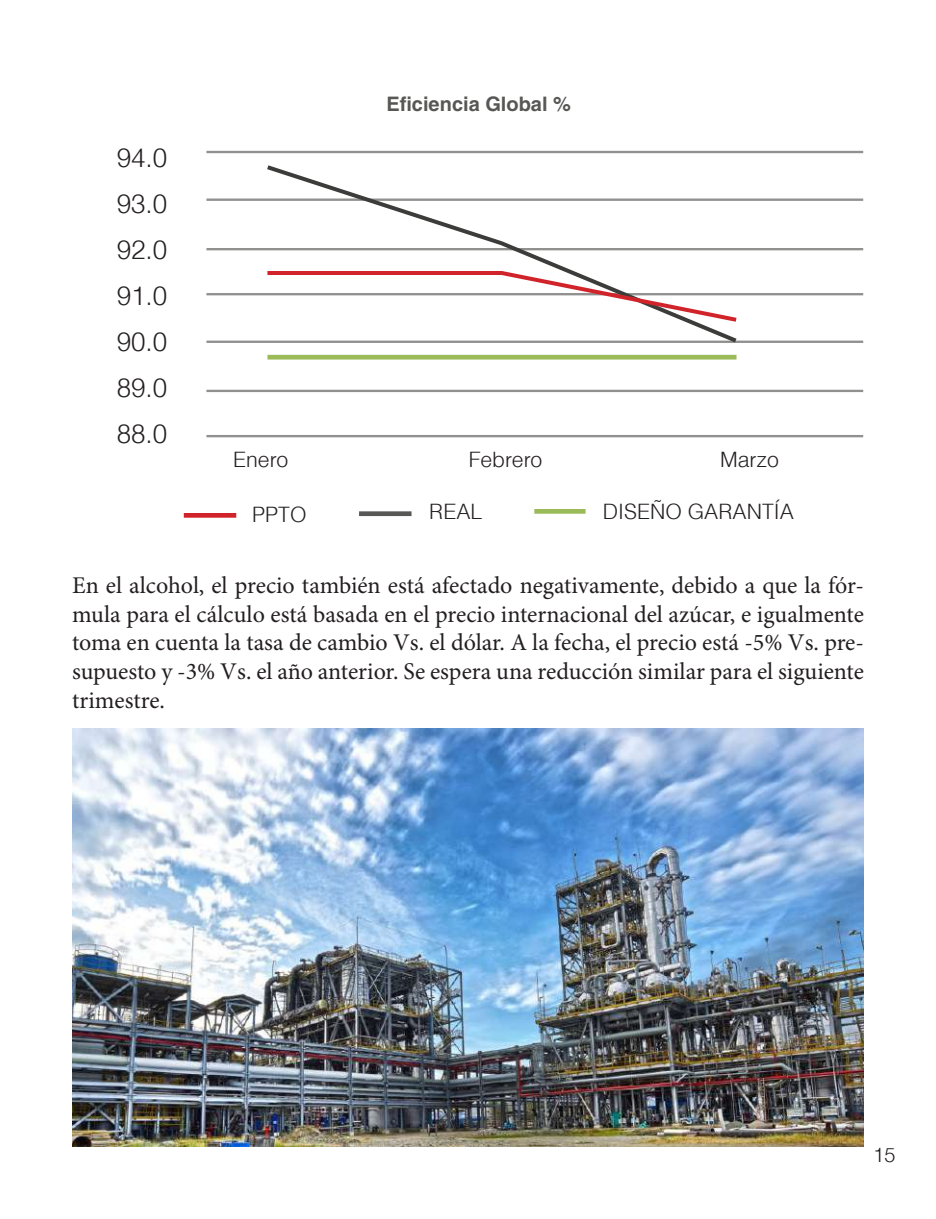
<style>
.page{position:relative;width:936px;height:1219px;background:#fff}
.page>*{position:absolute;margin:0;border:0;box-sizing:border-box;transform-origin:0 0}
.t1{font:300 26px/46px "Helvetica";color:#231f20;text-align:justify}
.t2{font:24px/28.8px "Minion Pro";color:#231f20;text-align:justify}
.t3{font:300 21.2px "Helvetica";color:#231f20}
.t4{font:700 20px "Helvetica";color:#575756}
.t5{font:300 20px "Helvetica";color:#231f20}
</style>
<div class="page">
<hr style="left:206px;top:151px;width:657px;height:2px;background:#90908f">
<hr style="left:206px;top:199px;width:657px;height:2px;background:#90908f">
<hr style="left:206px;top:248px;width:657px;height:2px;background:#90908f">
<hr style="left:206px;top:293px;width:657px;height:2px;background:#90908f">
<hr style="left:206px;top:341px;width:657px;height:2px;background:#90908f">
<hr style="left:206px;top:390px;width:657px;height:2px;background:#90908f">
<hr style="left:206px;top:435px;width:657px;height:2px;background:#90908f">
<div style="left:184px;top:513px;width:52px;height:5px;background:#d1232a"></div>
<div style="left:359px;top:511px;width:52px;height:5px;background:#575756"></div>
<div style="left:534px;top:509px;width:51px;height:5px;background:#9bbb59"></div>
<svg style="left:263px;top:165px;width:478px;height:178px"></svg>
<svg style="left:263px;top:269px;width:477px;height:55px"></svg>
<img style="left:72px;top:728px;width:791px;height:419px">
<div style="left:267px;top:355px;width:469px;height:5px;background:#9bbb59"></div>
<p class="t1" style="left:117px;top:134px;width:52px">94.0<br>93.0<br>92.0<br>91.0<br>90.0<br>89.0<br>88.0</p>
<p class="t4" style="left:386px;top:92px;width:186px">Eficiencia Global %</p>
<p class="t3" style="left:233px;top:446px;width:57px">Enero</p>
<p class="t3" style="left:468px;top:446px;width:75px">Febrero</p>
<p class="t3" style="left:720px;top:446px;width:60px">Marzo</p>
<p class="t3" style="left:252px;top:501px;width:56px">PPTO</p>
<p class="t3" style="left:429px;top:498px;width:55px">REAL</p>
<p class="t3" style="left:602px;top:498px;width:193px">DISEÑO GARANTÍA</p>
<p class="t2" style="left:72px;top:572px;width:793px">En el alcohol, el precio también está afectado negativamente, debido a que la fór&shy;mula para el cálculo está basada en el precio internacional del azúcar, e igualmente toma en cuenta la tasa de cambio Vs. el dólar. A la fecha, el precio está -5% Vs. pre&shy;supuesto y -3% Vs. el año anterior. Se espera una reducción similar para el siguiente trimestre.</p>
<p class="t5" style="left:873px;top:1142px;width:24px">15</p>
</div>
